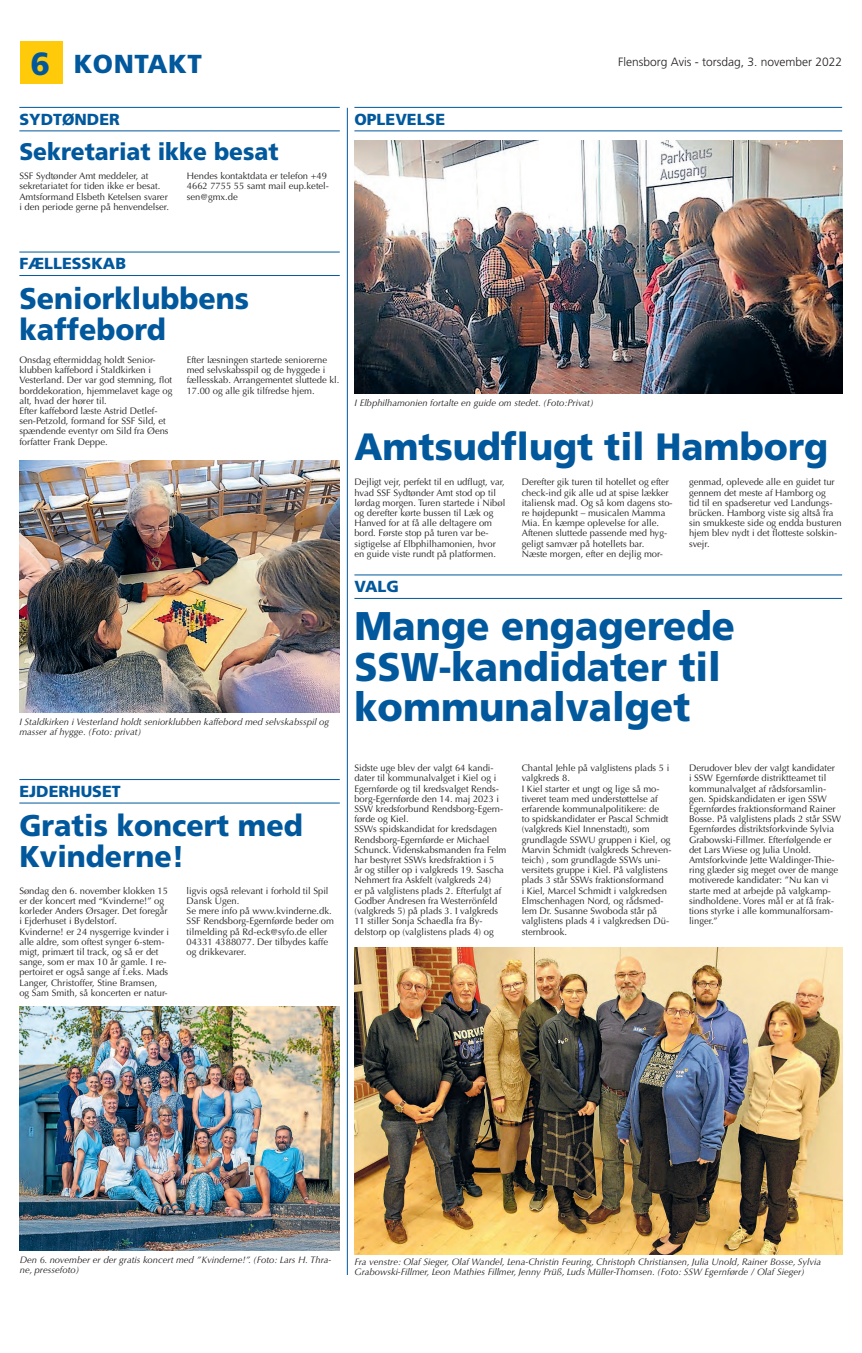
<style>
.page{position:relative;width:862px;height:1353px;background:#fff}
.page>*{position:absolute;margin:0;border:0;box-sizing:border-box;transform-origin:0 0}
.t1{font:900 40px/40.8px "Frutiger";color:#01589c;scale:.95 1}
.t2{font:900 38px "Frutiger";color:#01589c;scale:.95 1}
.t3{font:900 30px/30.6px "Frutiger";color:#01589c;scale:.95 1}
.t4{font:900 26px "Frutiger";letter-spacing:.02em;color:#01589c}
.t5{font:900 24px "Frutiger";color:#01589c;scale:.95 1}
.t6{font:900 16px "Frutiger";color:#01589c}
.t7{font:300 12px "Frutiger";color:#231f20}
.t8{font:9.4px/10.2px "Optima";color:#231f20}
.t9{font:italic 9.4px/10.2px "Optima";color:#231f20}
.s1{font-size:32px}
</style>
<div class="page">
<div style="left:20px;top:41px;width:42px;height:43px;background:#feca0a"></div>
<hr style="left:19px;top:107px;width:321px;height:1px;background:#01589c">
<hr style="left:19px;top:130px;width:321px;height:1px;background:#01589c">
<img style="left:20px;top:1006px;width:320px;height:244px">
<hr style="left:19px;top:779px;width:321px;height:1px;background:#01589c">
<hr style="left:19px;top:802px;width:321px;height:1px;background:#01589c">
<hr style="left:354px;top:107px;width:488px;height:1px;background:#01589c">
<hr style="left:354px;top:130px;width:488px;height:1px;background:#01589c">
<img style="left:354px;top:140px;width:488px;height:253px">
<hr style="left:354px;top:574px;width:488px;height:1px;background:#01589c">
<hr style="left:354px;top:598px;width:488px;height:1px;background:#01589c">
<img style="left:354px;top:947px;width:488px;height:307px">
<hr style="left:19px;top:251px;width:321px;height:1px;background:#01589c">
<hr style="left:19px;top:275px;width:321px;height:1px;background:#01589c">
<img style="left:19px;top:461px;width:321px;height:251px">
<hr style="left:347px;top:108px;width:1px;height:1166px;background:#01589c">
<h3 class="t4" style="left:31px;top:48px;width:173px"><span class="s1">6</span> KONTAKT</h3>
<p class="t7" style="left:618px;top:55px;width:225px">Flensborg Avis - torsdag, 3. november 2022</p>
<h3 class="t6" style="left:19px;top:109px;width:102px">SYDTØNDER</h3>
<h3 class="t5" style="left:19px;top:137px;width:274px">Sekretariat ikke besat</h3>
<p class="t8" style="left:19px;top:171px;width:151px">SSF Sydtønder Amt meddeler, at sekretariatet for tiden ikke er besat.<br>Amtsformand Elsbeth Ketelsen svarer i den periode gerne på henvendelser.</p>
<p class="t8" style="left:187px;top:171px;width:144px">Hendes kontaktdata er telefon +49<br>4662 7755 55 samt mail eup.ketel&shy;sen@gmx.de</p>
<h3 class="t6" style="left:354px;top:109px;width:92px">OPLEVELSE</h3>
<h3 class="t6" style="left:19px;top:254px;width:108px">FÆLLESSKAB</h3>
<h3 class="t3" style="left:19px;top:283px;width:243px">Seniorklubbens kaffebord</h3>
<p class="t8" style="left:19px;top:355px;width:155px">Onsdag eftermiddag holdt Senior&shy;klubben kaffebord i Staldkirken i Vesterland. Der var god stemning, flot borddekoration, hjemmelavet kage og alt, hvad der hører til.<br>Efter kaffebord læste Astrid Detlef&shy;sen-Petzold, formand for SSF Sild, et spændende eventyr om Sild fra Øens forfatter Frank Deppe.</p>
<p class="t8" style="left:187px;top:355px;width:154px">Efter læsningen startede seniorerne med selvskabsspil og de hyggede i fællesskab. Arrangementet sluttede kl.<br>17.00 og alle gik tilfredse hjem.</p>
<p class="t9" style="left:19px;top:717px;width:311px">I Staldkirken i Vesterland holdt seniorklubben kaffebord med selvskabsspil og masser af hygge. (Foto: privat)</p>
<h3 class="t6" style="left:19px;top:781px;width:103px">EJDERHUSET</h3>
<h3 class="t3" style="left:19px;top:810px;width:300px">Gratis koncert med<br>Kvinderne!</h3>
<p class="t8" style="left:19px;top:885px;width:151px">Søndag den 6. november klokken 15 er der koncert med “Kvinderne!” og korleder Anders Ørsager. Det foregår i Ejderhuset i Bydelstorf.<br>Kvinderne! er 24 nysgerrige kvinder i alle aldre, som oftest synger 6-stem&shy;migt, primært til track, og så er det sange, som er max 10 år gamle. I re&shy;pertoiret er også sange af f.eks. Mads Langer, Christoffer, Stine Bramsen, og Sam Smith, så koncerten er natur-</p>
<p class="t8" style="left:187px;top:885px;width:149px">ligvis også relevant i forhold til Spil<br>Dansk Ugen.<br>Se mere info på www.kvinderne.dk.<br>SSF Rendsborg-Egernførde beder om tilmelding på Rd-eck@syfo.de eller<br>04331 4388077. Der tilbydes kaffe og drikkevarer.</p>
<p class="t9" style="left:354px;top:398px;width:241px">I Elbphilhamonien fortalte en guide om stedet. (Foto:Privat)</p>
<h2 class="t2" style="left:354px;top:423px;width:500px">Amtsudflugt til Hamborg</h2>
<p class="t8" style="left:354px;top:477px;width:152px">Dejligt vejr, perfekt til en udflugt, var, hvad SSF Sydtønder Amt stod op til lørdag morgen. Turen startede i Nibøl og derefter kørte bussen til Læk og Hanved for at få alle deltagere om bord. Første stop på turen var be&shy;sigtigelse af Elbphilhamonien, hvor en guide viste rundt på platformen.</p>
<p class="t8" style="left:522px;top:477px;width:152px">Derefter gik turen til hotellet og efter check-ind gik alle ud at spise lækker italiensk mad. Og så kom dagens sto&shy;re højdepunkt – musicalen Mamma Mia. En kæmpe oplevelse for alle.<br>Aftenen sluttede passende med hyg&shy;geligt samvær på hotellets bar.<br>Næste morgen, efter en dejlig mor-</p>
<p class="t8" style="left:689px;top:477px;width:154px">genmad, oplevede alle en guidet tur gennem det meste af Hamborg og<br>tid til en spadseretur ved Landungs&shy;brücken. Hamborg viste sig altså fra sin smukkeste side og endda busturen hjem blev nydt i det flotteste solskin&shy;svejr.</p>
<h3 class="t6" style="left:354px;top:577px;width:46px">VALG</h3>
<h1 class="t1" style="left:354px;top:605px;width:402px">Mange engagerede<br>SSW-kandidater til kommunalvalget</h1>
<p class="t8" style="left:354px;top:763px;width:154px">Sidste uge blev der valgt 64 kandi&shy;dater til kommunalvalget i Kiel og i Egernførde og til kredsvalget Rends&shy;borg-Egernførde den 14. maj 2023 i SSW kredsforbund Rendsborg-Egern&shy;førde og Kiel.<br>SSWs spidskandidat for kredsdagen Rendsborg-Egernførde er Michael Schunck. Videnskabsmanden fra Felm har bestyret SSWs kredsfraktion i 5<br>år og stiller op i valgkreds 19. Sascha Nehmert fra Askfelt (valgkreds 24)<br>er på valglistens plads 2. Efterfulgt af Godber Andresen fra Westerrönfeld (valgkreds 5) på plads 3. I valgkreds 11 stiller Sonja Schaedla fra By&shy;delstorp op (valglistens plads 4) og</p>
<p class="t8" style="left:522px;top:763px;width:151px">Chantal Jehle på valglistens plads 5 i valgkreds 8.<br>I Kiel starter et ungt og lige så mo&shy;tiveret team med understøttelse af erfarende kommunalpolitikere: de<br>to spidskandidater er Pascal Schmidt (valgkreds Kiel Innenstadt), som grundlagde SSWU gruppen i Kiel, og<br>Marvin Schmidt (valgkreds Schreven&shy;teich) , som grundlagde SSWs uni&shy;versitets gruppe i Kiel. På valglistens plads 3 står SSWs fraktionsformand<br>i Kiel, Marcel Schmidt i valgkredsen<br>Elmschenhagen Nord, og rådsmed&shy;lem Dr. Susanne Swoboda står på valglistens plads 4 i valgkredsen Dü&shy;sternbrook.</p>
<p class="t8" style="left:689px;top:763px;width:154px">Derudover blev der valgt kandidater<br>i SSW Egernførde distriktteamet til kommunalvalget af rådsforsamlin&shy;gen. Spidskandidaten er igen SSW Egernførdes fraktionsformand Rainer Bosse. På valglistens plads 2 står SSW Egernførdes distriktsforkvinde Sylvia Grabowski-Fillmer. Efterfølgende er det Lars Wiese og Julia Unold.<br>Amtsforkvinde Jette Waldinger-Thie&shy;ring glæder sig meget over de mange motiverede kandidater: ”Nu kan vi starte med at arbejde på valgkamp&shy;sindholdene. Vores mål er at få frak&shy;tions styrke i alle kommunalforsam&shy;linger.”</p>
<p class="t9" style="left:20px;top:1254px;width:313px">Den 6. november er der gratis koncert med ”Kvinderne!”. (Foto: Lars H. Thra&shy;ne, pressefoto)</p>
<p class="t9" style="left:354px;top:1256px;width:468px">Fra venstre: Olaf Sieger, Olaf Wandel, Lena-Christin Feuring, Christoph Christiansen, Julia Unold, Rainer Bosse, Sylvia<br>Grabowski-Fillmer, Leon Mathies Fillmer, Jenny Prüß, Luds Müller-Thomsen. (Foto: SSW Egernførde / Olaf Sieger)</p>
</div>
